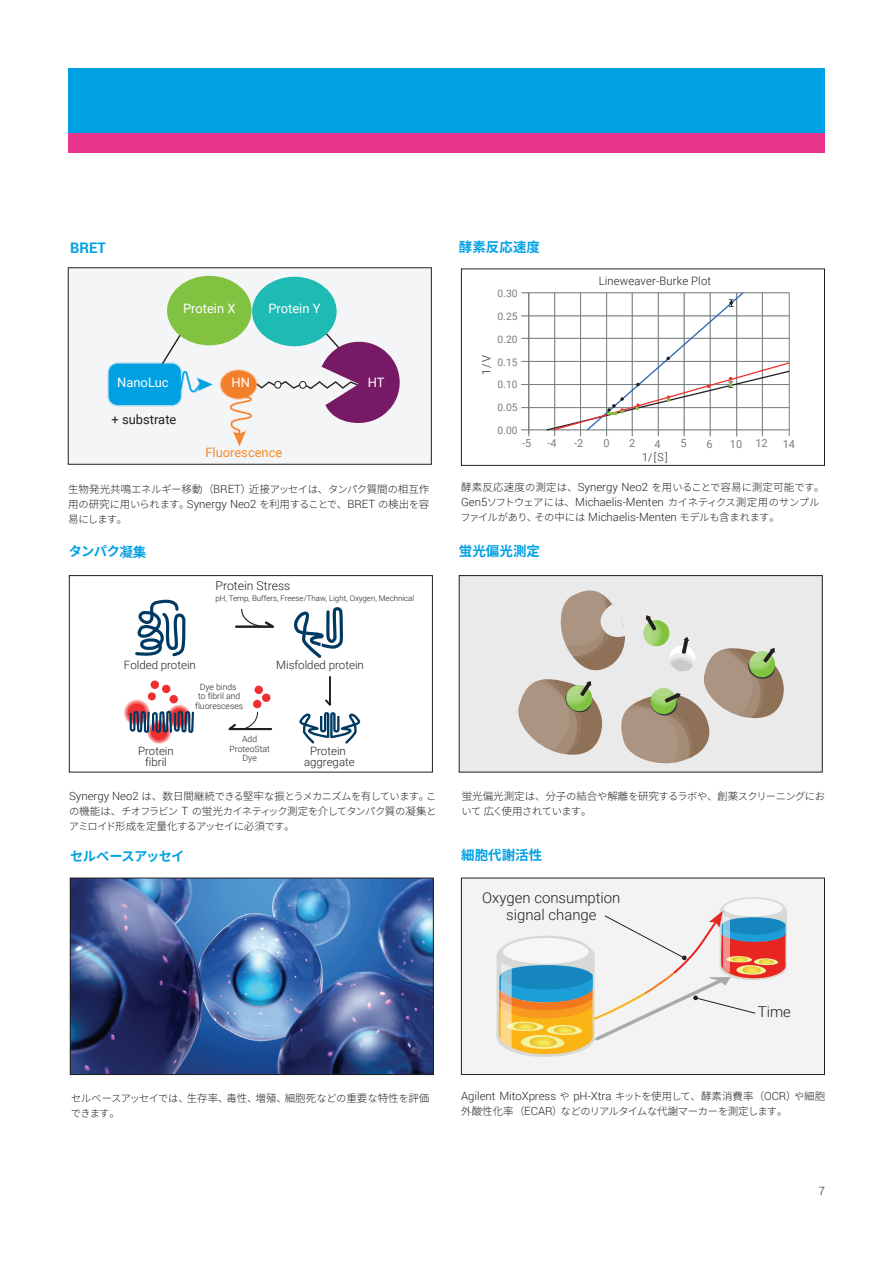
<style>
.page{position:relative;width:893px;height:1263px;background:#fff}
.page>*{position:absolute;margin:0;border:0;box-sizing:border-box;transform-origin:0 0}
.t1{font:300 14.85px/17px "Roboto";color:#231f20;text-align:center}
.t2{font:700 14.55px "Roboto";color:#00a1e3}
.t3{font:700 13.5px "Noto Sans CJ Kjp";color:#00a1e3}
.t4{font:700 13.2px "Noto Sans CJ Kjp";letter-spacing:-.04em;color:#00a1e3}
.t5{font:12.9px "Roboto";color:#fff}
.t6{font:12.9px "Roboto";color:#f68a2b}
.t7{font:12.9px "Roboto";color:#231f20}
.t8{font:300 12.15px "Roboto";color:#231f20}
.t9{font:300 11.55px/10.8px "Roboto";color:#231f20;text-align:center}
.t10{font:300 11.4px "Roboto";color:#231f20}
.t11{font:10.95px "Roboto";color:#787d83}
.t12{font:300 10.95px "Roboto";color:#231f20}
.t13{font:300 10.5px "Noto Sans CJ Kjp";letter-spacing:.005em;color:#231f20}
.t14{font:300 10.35px/15px "Noto Sans CJ Kjp";letter-spacing:-.07em;color:#231f20}
.t15{font:300 10.35px "Noto Sans CJ Kjp";letter-spacing:-.04em;color:#231f20}
.t16{font:10.35px "Roboto";color:#787d83}
.t17{font:300 8.55px/9.3px "Roboto";color:#231f20;text-align:center}
.t18{font:300 7.95px "Roboto";color:#231f20}
.s1{font-size:10.35px}
.s2{font-family:"Roboto";font-size:11.4px}
.s3{font-size:10.5px}
.s4{font-size:13.5px}
.s5{font-family:"Noto Sans CJ Kjp";font-size:10.35px}
.s6{font-family:"Noto Sans CJ Kjp";font-size:10.5px}
</style>
<div class="page">
<div style="left:68px;top:268px;width:363px;height:196px;background:#f4f5f6"></div>
<div style="left:219px;top:369px;width:39px;height:31px;border:3px solid #f47f2a;border-radius:50%"></div>
<div style="left:221px;top:370px;width:35px;height:29px;background:#f47f2a;border-radius:50%"></div>
<svg style="left:229px;top:327px;width:171px;height:121px"></svg>
<div style="left:107px;top:362px;width:75px;height:44px;border:3px solid #00a1e3;border-radius:9px"></div>
<div style="left:109px;top:364px;width:72px;height:41px;background:#00a1e3;border-radius:9px"></div>
<svg style="left:158px;top:332px;width:56px;height:61px"></svg>
<div style="left:167px;top:276px;width:85px;height:69px;background:#81c340;border-radius:50%"></div>
<div style="left:252px;top:277px;width:85px;height:69px;background:#1dbbb3;border-radius:50%"></div>
<svg style="left:299px;top:676px;width:61px;height:68px"></svg>
<svg style="left:235px;top:608px;width:40px;height:20px"></svg>
<svg style="left:294px;top:607px;width:49px;height:51px"></svg>
<div style="left:255px;top:686px;width:8px;height:8px;background:#ee3031;border-radius:50%"></div>
<div style="left:262px;top:693px;width:8px;height:9px;background:#ee3031;border-radius:50%"></div>
<div style="left:253px;top:700px;width:8px;height:8px;background:#ee3031;border-radius:50%"></div>
<svg style="left:228px;top:711px;width:45px;height:20px"></svg>
<svg style="left:124px;top:699px;width:26px;height:26px"></svg>
<svg style="left:125px;top:701px;width:24px;height:24px"></svg>
<svg style="left:126px;top:702px;width:22px;height:21px"></svg>
<div style="left:128px;top:704px;width:18px;height:18px;background:#ee3031;border-radius:50%"></div>
<svg style="left:129px;top:599px;width:65px;height:145px"></svg>
<div style="left:148px;top:692px;width:8px;height:8px;background:#ee3031;border-radius:50%"></div>
<div style="left:69px;top:575px;width:364px;height:197px;border:1px solid #231f20"></div>
<hr style="left:521px;top:292px;width:268px;height:1px;background:#787d83">
<hr style="left:521px;top:316px;width:268px;height:1px;background:#787d83">
<hr style="left:521px;top:338px;width:268px;height:1px;background:#787d83">
<hr style="left:521px;top:361px;width:268px;height:1px;background:#787d83">
<hr style="left:521px;top:384px;width:268px;height:1px;background:#787d83">
<hr style="left:521px;top:407px;width:268px;height:1px;background:#787d83">
<hr style="left:521px;top:430px;width:268px;height:1px;background:#787d83">
<hr style="left:554px;top:293px;width:1px;height:143px;background:#787d83">
<hr style="left:580px;top:293px;width:1px;height:143px;background:#787d83">
<hr style="left:606px;top:293px;width:1px;height:143px;background:#787d83">
<hr style="left:632px;top:293px;width:1px;height:143px;background:#787d83">
<hr style="left:658px;top:293px;width:1px;height:143px;background:#787d83">
<hr style="left:684px;top:293px;width:1px;height:143px;background:#787d83">
<hr style="left:710px;top:293px;width:1px;height:143px;background:#787d83">
<hr style="left:736px;top:293px;width:1px;height:143px;background:#787d83">
<hr style="left:762px;top:293px;width:1px;height:143px;background:#787d83">
<hr style="left:789px;top:293px;width:1px;height:143px;background:#787d83">
<hr style="left:528px;top:293px;width:1px;height:143px;background:#787d83">
<svg style="left:545px;top:292px;width:245px;height:140px"></svg>
<div style="left:461px;top:269px;width:364px;height:197px;border:1px solid #231f20"></div>
<img style="left:72px;top:880px;width:360px;height:193px">
<div style="left:70px;top:878px;width:364px;height:197px;border:1px solid #231f20"></div>
<div style="left:462px;top:878px;width:362px;height:196px;background:#f3f3f3"></div>
<svg style="left:496px;top:897px;width:291px;height:160px"></svg>
<div style="left:461px;top:878px;width:364px;height:197px;border:1px solid #231f20"></div>
<div style="left:459px;top:576px;width:363px;height:196px;background:#eaeaea"></div>
<svg style="left:518px;top:590px;width:266px;height:174px"></svg>
<div style="left:459px;top:575px;width:363px;height:197px;border:1px solid #231f20"></div>
<div style="left:68px;top:68px;width:757px;height:65px;background:#00a1e3"></div>
<div style="left:68px;top:133px;width:757px;height:19px;background:#e9358b"></div>
<p class="t2" style="left:70px;top:238px;width:37px">BRET</p>
<p class="t5" style="left:183px;top:300px;width:54px">Protein X</p>
<p class="t5" style="left:268px;top:300px;width:54px">Protein Y</p>
<p class="t5" style="left:117px;top:373px;width:53px">NanoLuc</p>
<p class="t5" style="left:231px;top:374px;width:20px">HN</p>
<p class="t5" style="left:368px;top:373px;width:18px">HT</p>
<p class="t7" style="left:112px;top:410px;width:66px">+ substrate</p>
<p class="t6" style="left:205px;top:443px;width:79px">Fluorescence</p>
<p class="t13" style="left:68px;top:483px;width:363px">生物発光共鳴<span class="s1">エネルギー</span>移動（<span class="s2">BRET</span>）近接<span class="s1">アッセイは</span>、<span class="s1">タンパク</span>質間<span class="s1">の</span>相互作</p>
<p class="t14" style="left:68px;top:497px;width:363px"><span class="s3">用</span>の<span class="s3">研究</span>に<span class="s3">用</span>いられます<span class="s3">。</span><span class="s2">Synergy Neo2</span> を<span class="s3">利用</span>することで<span class="s3">、</span><span class="s2">BRET</span> の<span class="s3">検出</span>を<span class="s3">容易</span>にします<span class="s3">。</span></p>
<p class="t4" style="left:69px;top:544px;width:79px">タンパク<span class="s4">凝集</span></p>
<p class="t8" style="left:216px;top:577px;width:76px">Protein Stress</p>
<p class="t18" style="left:216px;top:593px;width:200px">pH, Temp, Buffers, Freese/Thaw, Light, Oxygen, Mechnical</p>
<p class="t9" style="left:124px;top:659px;width:73px">Folded protein</p>
<p class="t9" style="left:276px;top:659px;width:89px">Misfolded protein</p>
<p class="t9" style="left:138px;top:745px;width:37px">Protein fibril</p>
<p class="t17" style="left:195px;top:682px;width:50px">Dye binds<br>to fibril and fluoresceses</p>
<p class="t17" style="left:230px;top:734px;width:42px">Add<br>ProteoStat<br>Dye</p>
<p class="t9" style="left:304px;top:745px;width:52px">Protein aggregate</p>
<p class="t14" style="left:69px;top:788px;width:369px;text-align:justify"><span class="s2">Synergy Neo2</span> は<span class="s3">、数日間継続</span>できる<span class="s3">堅牢</span>な<span class="s3">振</span>とうメカニズムを<span class="s3">有</span>しています<span class="s3">。</span>この<span class="s3">機能</span>は<span class="s3">、</span>チオフラビン <span class="s2">T</span> の<span class="s3">蛍光</span>カイネティック<span class="s3">測定</span>を<span class="s3">介</span>してタンパク<span class="s3">質</span>の<span class="s3">凝集</span>とアミロイド<span class="s3">形成</span>を<span class="s3">定量化</span>するアッセイに<span class="s3">必須</span>です<span class="s3">。</span></p>
<p class="t4" style="left:70px;top:848px;width:116px">セルベースアッセイ</p>
<p class="t3" style="left:459px;top:239px;width:82px">酵素反応速度</p>
<p class="t16" style="left:497px;top:286px;width:22px">0.30</p>
<p class="t16" style="left:497px;top:309px;width:22px">0.25</p>
<p class="t16" style="left:497px;top:332px;width:22px">0.20</p>
<p class="t16" style="left:497px;top:355px;width:22px">0.15</p>
<p class="t16" style="left:497px;top:377px;width:22px">0.10</p>
<p class="t16" style="left:497px;top:400px;width:22px">0.05</p>
<p class="t16" style="left:497px;top:423px;width:22px">0.00</p>
<p class="t9" style="left:481px;top:375px;width:21px;rotate:-90deg">1/V</p>
<p class="t9" style="left:599px;top:275px;width:114px">Lineweaver-Burke Plot</p>
<p class="t11" style="left:522px;top:436px;width:11px">-5</p>
<p class="t11" style="left:547px;top:436px;width:11px">-4</p>
<p class="t11" style="left:574px;top:436px;width:11px">-2</p>
<p class="t11" style="left:604px;top:436px;width:8px">0</p>
<p class="t11" style="left:629px;top:435px;width:8px">2</p>
<p class="t11" style="left:654px;top:436px;width:8px">4</p>
<p class="t11" style="left:681px;top:436px;width:8px">5</p>
<p class="t11" style="left:706px;top:436px;width:8px">6</p>
<p class="t11" style="left:730px;top:436px;width:39px">10 12</p>
<p class="t11" style="left:783px;top:436px;width:14px">14</p>
<p class="t12" style="left:642px;top:449px;width:27px">1/[S]</p>
<p class="t13" style="left:461px;top:481px;width:365px">酵素反応速度<span class="s1">の</span>測定<span class="s1">は</span>、<span class="s2">Synergy Neo2</span> <span class="s1">を</span>用<span class="s1">いることで</span>容易<span class="s1">に</span>測定可能<span class="s1">です</span>。</p>
<p class="t10" style="left:461px;top:494px;width:360px">Gen5<span class="s5">ソフトウェアには</span><span class="s6">、</span>Michaelis-Menten <span class="s5">カイネティクス</span><span class="s6">測定用</span><span class="s5">のサンプル</span></p>
<p class="t15" style="left:460px;top:511px;width:321px">ファイルがあり<span class="s3">、</span>その<span class="s3">中</span>には <span class="s2">Michaelis-Menten</span> モデルも<span class="s3">含</span>まれます<span class="s3">。</span></p>
<p class="t3" style="left:459px;top:543px;width:82px">蛍光偏光測定</p>
<p class="t13" style="left:462px;top:790px;width:365px">蛍光偏光測定<span class="s1">は</span>、分子<span class="s1">の</span>結合<span class="s1">や</span>解離<span class="s1">を</span>研究<span class="s1">するラボや</span>、創薬<span class="s1">スクリーニングにお</span></p>
<p class="t14" style="left:462px;top:804px;width:131px">いて<span class="s3">広</span>く<span class="s3">使用</span>されています<span class="s3">。</span></p>
<p class="t3" style="left:461px;top:848px;width:82px">細胞代謝活性</p>
<p class="t1" style="left:482px;top:889px;width:140px">Oxygen consumption signal change</p>
<p class="t13" style="left:71px;top:1092px;width:360px"><span class="s1">セルベースアッセイでは</span>、生存率、毒性、増殖、細胞死<span class="s1">などの</span>重要<span class="s1">な</span>特性<span class="s1">を</span>評価</p>
<p class="t14" style="left:71px;top:1106px;width:51px">できます<span class="s3">。</span></p>
<p class="t1" style="left:758px;top:1002px;width:35px">Time</p>
<p class="t10" style="left:461px;top:1088px;width:365px">Agilent MitoXpress <span class="s5">や</span> pH-Xtra <span class="s5">キットを</span><span class="s6">使用</span><span class="s5">して</span><span class="s6">、酵素消費率（</span>OCR<span class="s6">）</span><span class="s5">や</span><span class="s6">細胞</span></p>
<p class="t14" style="left:461px;top:1104px;width:328px"><span class="s3">外酸性化率（</span><span class="s2">ECAR</span><span class="s3">）</span>などのリアルタイムな<span class="s3">代謝</span>マーカーを<span class="s3">測定</span>します<span class="s3">。</span></p>
<p class="t10" style="left:819px;top:1183px;width:8px">7</p>
</div>
